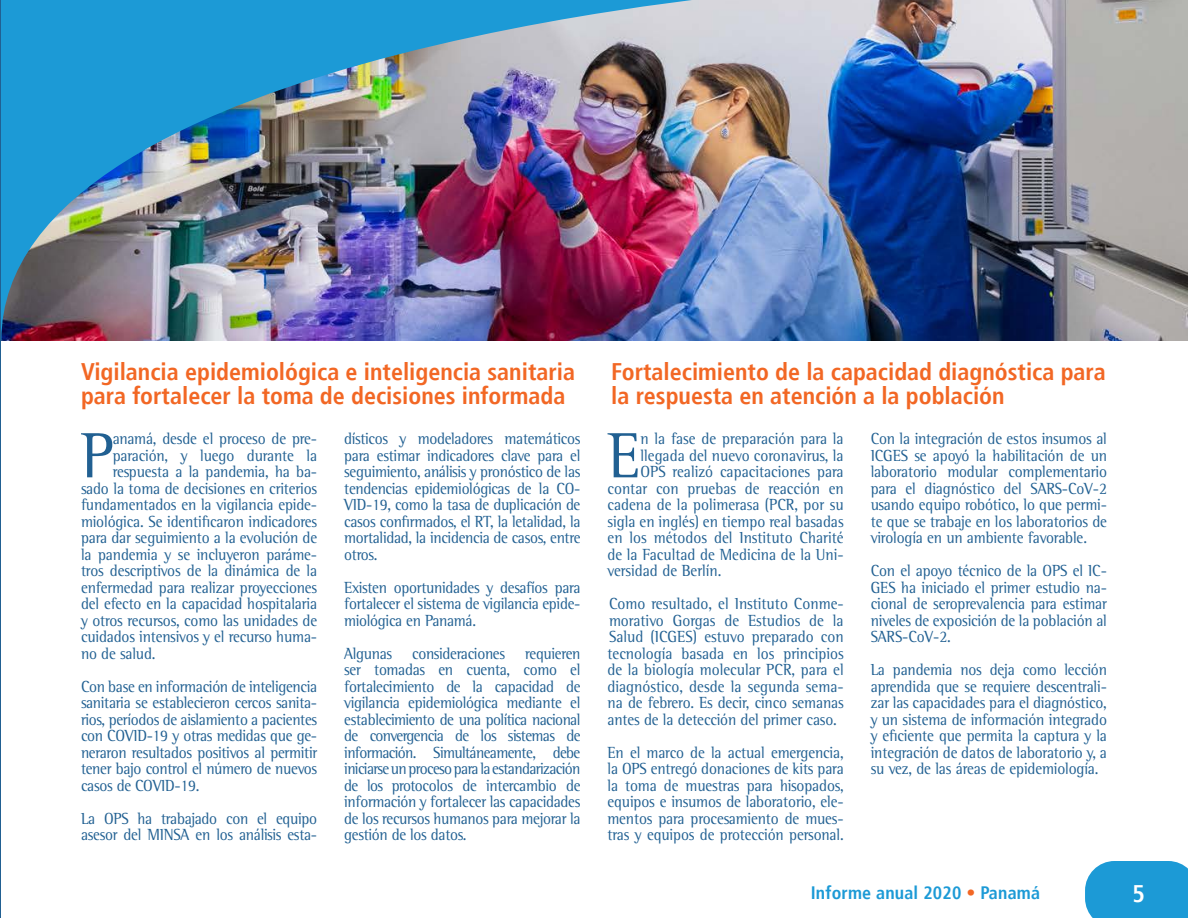
<style>
.page{position:relative;width:1188px;height:918px;background:#fff}
.page>*{position:absolute;margin:0;border:0;box-sizing:border-box;transform-origin:0 0}
.t1{font:65.55px "Rotis Semi Serif Std";color:#216092;scale:.93 1}
.t2{font:700 condensed 24px/24px "Frutiger";color:#f26724}
.t3{font:700 condensed 24px "Frutiger";color:#fff}
.t4{font:700 condensed 18px "Frutiger";letter-spacing:.01em;color:#1c9ad6}
.t5{font:16.5px/16.5px "Rotis Semi Serif Std";letter-spacing:-.01em;color:#216092;text-align:justify;scale:.93 1}
.s1{color:#f26724}
</style>
<div class="page">
<img style="left:796px;top:0;width:392px;height:340px">
<img style="left:152px;top:0;width:644px;height:340px">
<div style="left:1085px;top:861px;width:103px;height:57px;background:#1c9ad6"></div>
<img style="left:0;top:0;width:152px;height:918px">
<h2 class="t2" style="left:81px;top:360px;width:496px">Vigilancia epidemiológica e inteligencia sanitaria para fortalecer la toma de decisiones informada</h2>
<h2 class="t2" style="left:611px;top:360px;width:496px">Fortalecimiento de la capacidad diagnóstica para la respuesta en atención a la población</h2>
<p class="t5" style="left:871px;top:430px;width:256px">Con la integración de estos insumos al ICGES se apoyó la habilitación de un laboratorio modular complementario para el diagnóstico del SARS-CoV-2 usando equipo robótico, lo que permi&shy;te que se trabaje en los laboratorios de virología en un ambiente favorable.</p>
<p class="t5" style="left:871px;top:562px;width:256px">Con el apoyo técnico de la OPS el IC-GES ha iniciado el primer estudio na&shy;cional de seroprevalencia para estimar niveles de exposición de la población al SARS-CoV-2.</p>
<p class="t5" style="left:871px;top:661px;width:256px">La pandemia nos deja como lección aprendida que se requiere descentrali&shy;zar las capacidades para el diagnóstico, y un sistema de información integrado y eficiente que permita la captura y la integración de datos de laboratorio y, a su vez, de las áreas de epidemiología.</p>
<h1 class="t1" style="left:81px;top:417px;width:37px">P</h1>
<p class="t5" style="left:113px;top:430px;width:221px">anamá, desde el proceso de pre-</p>
<p class="t5" style="left:344px;top:430px;width:256px">dísticos y modeladores matemáticos para estimar indicadores clave para el seguimiento, análisis y pronóstico de las tendencias epidemiológicas de la CO-VID-19, como la tasa de duplicación de casos confirmados, el RT, la letalidad, la mortalidad, la incidencia de casos, entre otros.</p>
<p class="t5" style="left:344px;top:579px;width:256px">Existen oportunidades y desafíos para fortalecer el sistema de vigilancia epide&shy;miológica en Panamá.</p>
<p class="t5" style="left:344px;top:645px;width:256px">Algunas consideraciones requieren ser tomadas en cuenta, como el fortalecimiento de la capacidad de vigilancia epidemiológica mediante el establecimiento de una política nacional de convergencia de los sistemas de información. Simultáneamente, debe iniciarse un proceso para la estandarización de los protocolos de intercambio de información y fortalecer las capacidades de los recursos humanos para mejorar la gestión de los datos.</p>
<h1 class="t1" style="left:608px;top:417px;width:37px">E</h1>
<p class="t5" style="left:640px;top:430px;width:220px">n la fase de preparación para la</p>
<p class="t5" style="left:113px;top:447px;width:221px">paración, y luego durante la</p>
<p class="t5" style="left:113px;top:463px;width:221px">respuesta a la pandemia, ha ba-</p>
<p class="t5" style="left:81px;top:480px;width:256px">sado la toma de decisiones en criterios</p>
<p class="t5" style="left:81px;top:496px;width:256px">fundamentados en la vigilancia epide-</p>
<p class="t5" style="left:81px;top:513px;width:256px">miológica. Se identificaron indicadores</p>
<p class="t5" style="left:81px;top:529px;width:256px">para dar seguimiento a la evolución de</p>
<p class="t5" style="left:81px;top:546px;width:254px">la pandemia y se incluyeron paráme-</p>
<p class="t5" style="left:81px;top:562px;width:256px">tros descriptivos de la dinámica de la</p>
<p class="t5" style="left:81px;top:579px;width:256px">enfermedad para realizar proyecciones</p>
<p class="t5" style="left:81px;top:595px;width:256px">del efecto en la capacidad hospitalaria</p>
<p class="t5" style="left:81px;top:612px;width:256px">y otros recursos, como las unidades de</p>
<p class="t5" style="left:81px;top:628px;width:256px">cuidados intensivos y el recurso huma-</p>
<p class="t5" style="left:81px;top:645px;width:82px">no de salud.</p>
<p class="t5" style="left:81px;top:678px;width:256px">Con base en información de inteligencia sanitaria se establecieron cercos sanita&shy;rios, períodos de aislamiento a pacientes con COVID-19 y otras medidas que ge&shy;neraron resultados positivos al permitir tener bajo control el número de nuevos casos de COVID-19.</p>
<p class="t5" style="left:81px;top:810px;width:256px">La OPS ha trabajado con el equipo asesor del MINSA en los análisis esta-</p>
<p class="t5" style="left:640px;top:447px;width:220px">llegada del nuevo coronavirus, la</p>
<p class="t5" style="left:640px;top:463px;width:220px">OPS realizó capacitaciones para</p>
<p class="t5" style="left:608px;top:480px;width:256px">contar con pruebas de reacción en</p>
<p class="t5" style="left:608px;top:496px;width:256px">cadena de la polimerasa (PCR, por su</p>
<p class="t5" style="left:608px;top:513px;width:256px">sigla en inglés) en tiempo real basadas</p>
<p class="t5" style="left:608px;top:529px;width:256px">en los métodos del Instituto Charité</p>
<p class="t5" style="left:608px;top:546px;width:256px">de la Facultad de Medicina de la Uni-</p>
<p class="t5" style="left:608px;top:562px;width:124px">versidad de Berlín.</p>
<p class="t5" style="left:607px;top:595px;width:256px">Como resultado, el Instituto Conme&shy;morativo Gorgas de Estudios de la Salud (ICGES) estuvo preparado con tecnología basada en los principios de la biología molecular PCR, para el diagnóstico, desde la segunda sema&shy;na de febrero. Es decir, cinco semanas antes de la detección del primer caso.</p>
<p class="t5" style="left:608px;top:744px;width:256px">En el marco de la actual emergencia, la OPS entregó donaciones de kits para la toma de muestras para hisopados, equipos e insumos de laboratorio, ele&shy;mentos para procesamiento de mues&shy;tras y equipos de protección personal.</p>
<p class="t4" style="left:811px;top:882px;width:231px">Informe anual 2020 <span class="s1">•</span> Panamá</p>
<h2 class="t3" style="left:1133px;top:880px;width:14px">5</h2>
</div>
